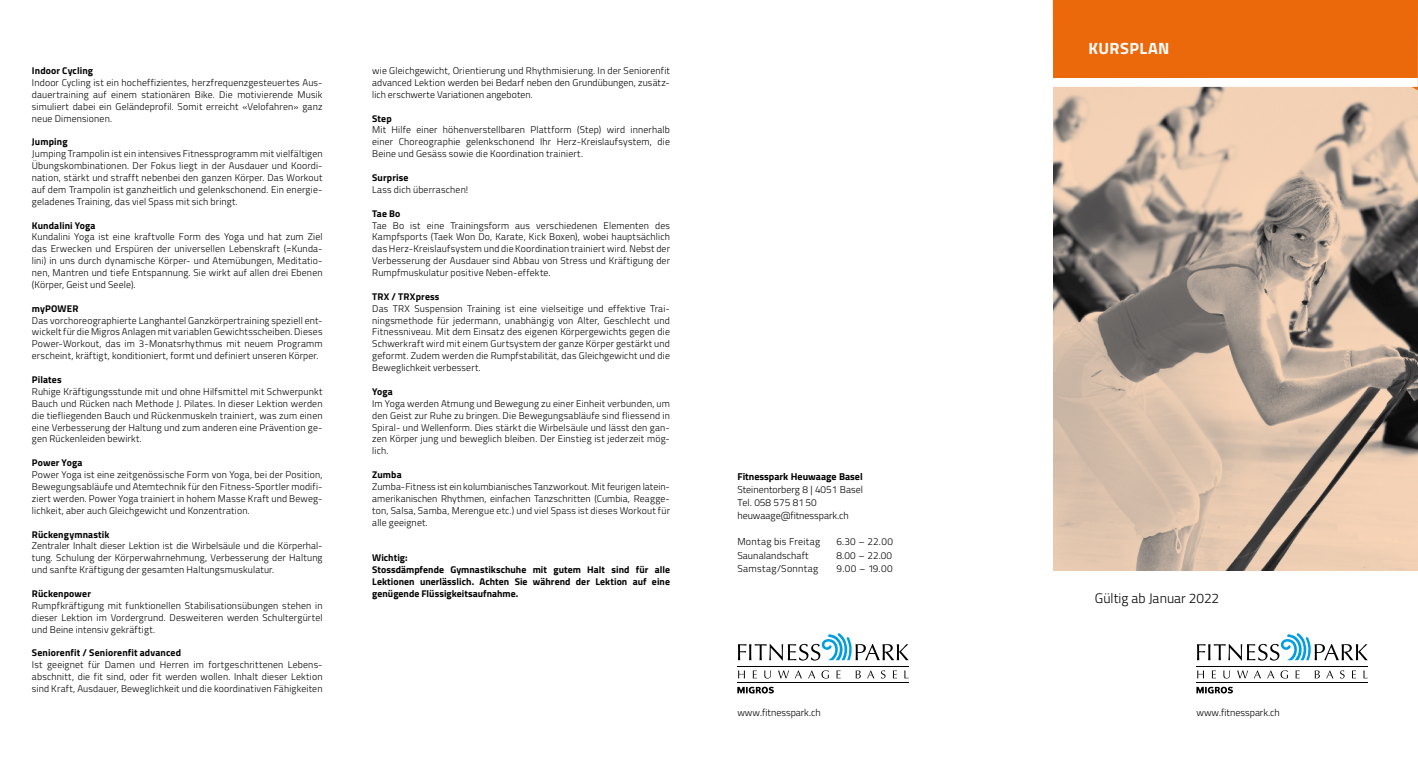
<style>
.page{position:relative;width:1418px;height:766px;background:#fff}
.page>*{position:absolute;margin:0;border:0;box-sizing:border-box;transform-origin:0 0}
.t1{font:700 16.25px "Titillium Web";letter-spacing:.03em;color:#fff}
.t2{font:300 13.75px "Titillium Web";color:#000}
.t3{font:300 10px/13.1px "Titillium Web";color:#000}
.t4{font:700 10px "Titillium Web";color:#000}
.t5{font:300 10px "Titillium Web";letter-spacing:.025em;color:#000}
.t6{font:300 10px "Titillium Web";letter-spacing:.035em;color:#000}
.t7{font:300 9.75px/11.9px "Titillium Web";letter-spacing:.015em;color:#000;text-align:justify}
.t8{font:700 9.75px/11.9px "Titillium Web";letter-spacing:.01em;color:#000}
</style>
<div class="page">
<img style="left:1053px;top:91px;width:364px;height:479px">
<svg style="left:1052px;top:0;width:365px;height:91px;background:#ec7c2a"></svg>
<hr style="left:1196px;top:666px;width:172px;height:1px;background:#000">
<hr style="left:1196px;top:682px;width:172px;height:1px;background:#000">
<svg style="left:1197px;top:633px;width:170px;height:27px"></svg>
<svg style="left:1196px;top:686px;width:36px;height:7px"></svg>
<svg style="left:1197px;top:670px;width:6px;height:8px"></svg>
<svg style="left:1211px;top:670px;width:4px;height:8px"></svg>
<svg style="left:1223px;top:670px;width:7px;height:8px"></svg>
<svg style="left:1237px;top:670px;width:23px;height:8px"></svg>
<svg style="left:1267px;top:670px;width:7px;height:8px"></svg>
<svg style="left:1280px;top:670px;width:7px;height:8px"></svg>
<svg style="left:1295px;top:670px;width:4px;height:8px"></svg>
<svg style="left:1314px;top:670px;width:5px;height:8px"></svg>
<svg style="left:1326px;top:670px;width:7px;height:8px"></svg>
<svg style="left:1340px;top:670px;width:4px;height:8px"></svg>
<svg style="left:1352px;top:670px;width:3px;height:8px"></svg>
<svg style="left:1363px;top:670px;width:4px;height:8px"></svg>
<hr style="left:737px;top:666px;width:172px;height:1px;background:#000">
<hr style="left:737px;top:682px;width:172px;height:1px;background:#000">
<svg style="left:738px;top:633px;width:170px;height:27px"></svg>
<svg style="left:737px;top:686px;width:37px;height:7px"></svg>
<svg style="left:738px;top:670px;width:7px;height:8px"></svg>
<svg style="left:752px;top:670px;width:5px;height:8px"></svg>
<svg style="left:764px;top:670px;width:7px;height:8px"></svg>
<svg style="left:778px;top:670px;width:24px;height:8px"></svg>
<svg style="left:808px;top:670px;width:7px;height:8px"></svg>
<svg style="left:821px;top:670px;width:7px;height:8px"></svg>
<svg style="left:836px;top:670px;width:4px;height:8px"></svg>
<svg style="left:855px;top:670px;width:5px;height:8px"></svg>
<svg style="left:867px;top:670px;width:7px;height:8px"></svg>
<svg style="left:881px;top:670px;width:4px;height:8px"></svg>
<svg style="left:892px;top:670px;width:5px;height:8px"></svg>
<svg style="left:904px;top:670px;width:4px;height:8px"></svg>
<p class="t8" style="left:32px;top:64px;width:63px">Indoor Cycling</p>
<p class="t7" style="left:32px;top:76px;width:292px">Indoor Cycling ist ein hocheffizientes, herzfrequenzgesteuertes Aus&shy;dauertraining auf einem stationären Bike. Die motivierende Musik simuliert dabei ein Geländeprofil. Somit erreicht «Velofahren» ganz neue Dimensionen.</p>
<p class="t8" style="left:32px;top:135px;width:37px">Jumping</p>
<p class="t7" style="left:32px;top:147px;width:292px">Jumping Trampolin ist ein intensives Fitnessprogramm mit vielfältigen Übungskombinationen. Der Fokus liegt in der Ausdauer und Koordi&shy;nation, stärkt und strafft nebenbei den ganzen Körper. Das Workout auf dem Trampolin ist ganzheitlich und gelenkschonend. Ein energie&shy;geladenes Training, das viel Spass mit sich bringt.</p>
<p class="t8" style="left:32px;top:218px;width:65px">Kundalini Yoga</p>
<p class="t7" style="left:32px;top:230px;width:292px">Kundalini Yoga ist eine kraftvolle Form des Yoga und hat zum Ziel das Erwecken und Erspüren der universellen Lebenskraft (=Kunda&shy;lini) in uns durch dynamische Körper- und Atemübungen, Meditatio&shy;nen, Mantren und tiefe Entspannung. Sie wirkt auf allen drei Ebenen (Körper, Geist und Seele).</p>
<p class="t8" style="left:32px;top:302px;width:48px">myPOWER</p>
<p class="t7" style="left:32px;top:313px;width:292px">Das vorchoreographierte Langhantel Ganzkörpertraining speziell ent&shy;wickelt für die Migros Anlagen mit variablen Gewichtsscheiben. Dieses Power-Workout, das im 3-Monatsrhythmus mit neuem Programm erscheint, kräftigt, konditioniert, formt und definiert unseren Körper.</p>
<p class="t8" style="left:32px;top:373px;width:31px">Pilates</p>
<p class="t7" style="left:32px;top:385px;width:292px">Ruhige Kräftigungsstunde mit und ohne Hilfsmittel mit Schwerpunkt Bauch und Rücken nach Methode J. Pilates. In dieser Lektion werden die tiefliegenden Bauch und Rückenmuskeln trainiert, was zum einen eine Verbesserung der Haltung und zum anderen eine Prävention ge&shy;gen Rückenleiden bewirkt.</p>
<p class="t8" style="left:32px;top:456px;width:52px">Power Yoga</p>
<p class="t7" style="left:32px;top:468px;width:292px">Power Yoga ist eine zeitgenössische Form von Yoga, bei der Position, Bewegungsabläufe und Atemtechnik für den Fitness-Sportler modifi&shy;ziert werden. Power Yoga trainiert in hohem Masse Kraft und Beweg&shy;lichkeit, aber auch Gleichgewicht und Konzentration.</p>
<p class="t8" style="left:32px;top:527px;width:79px">Rückengymnastik</p>
<p class="t7" style="left:32px;top:539px;width:292px">Zentraler Inhalt dieser Lektion ist die Wirbelsäule und die Körperhal&shy;tung. Schulung der Körperwahrnehmung, Verbesserung der Haltung und sanfte Kräftigung der gesamten Haltungsmuskulatur.</p>
<p class="t8" style="left:32px;top:587px;width:61px">Rückenpower</p>
<p class="t7" style="left:32px;top:598px;width:292px">Rumpfkräftigung mit funktionellen Stabilisationsübungen stehen in dieser Lektion im Vordergrund. Desweiteren werden Schultergürtel und Beine intensiv gekräftigt.</p>
<p class="t8" style="left:32px;top:646px;width:151px">Seniorenfit / Seniorenfit advanced</p>
<p class="t7" style="left:32px;top:658px;width:292px">Ist geeignet für Damen und Herren im fortgeschrittenen Lebens&shy;abschnitt, die fit sind, oder fit werden wollen. Inhalt dieser Lektion sind Kraft, Ausdauer, Beweglichkeit und die koordinativen Fähigkeiten</p>
<p class="t7" style="left:372px;top:64px;width:299px">wie Gleichgewicht, Orientierung und Rhythmisierung. In der Seniorenfit advanced Lektion werden bei Bedarf neben den Grundübungen, zusätz&shy;lich erschwerte Variationen angeboten.</p>
<p class="t8" style="left:372px;top:112px;width:21px">Step</p>
<p class="t7" style="left:372px;top:123px;width:299px">Mit Hilfe einer höhenverstellbaren Plattform (Step) wird innerhalb einer Choreographie gelenkschonend Ihr Herz-Kreislaufsystem, die Beine und Gesäss sowie die Koordination trainiert.</p>
<p class="t8" style="left:372px;top:171px;width:38px">Surprise</p>
<p class="t7" style="left:372px;top:183px;width:98px">Lass dich überraschen!</p>
<p class="t8" style="left:372px;top:207px;width:30px">Tae Bo</p>
<p class="t7" style="left:372px;top:218px;width:299px">Tae Bo ist eine Trainingsform aus verschiedenen Elementen des Kampfsports (Taek Won Do, Karate, Kick Boxen), wobei hauptsächlich das Herz-Kreislaufsystem und die Koordination trainiert wird. Nebst der Verbesserung der Ausdauer sind Abbau von Stress und Kräftigung der Rumpfmuskulatur positive Neben-effekte.</p>
<p class="t8" style="left:372px;top:290px;width:69px">TRX / TRXpress</p>
<p class="t7" style="left:372px;top:302px;width:299px">Das TRX Suspension Training ist eine vielseitige und effektive Trai&shy;ningsmethode für jedermann, unabhängig von Alter, Geschlecht und Fitnessniveau. Mit dem Einsatz des eigenen Körpergewichts gegen die Schwerkraft wird mit einem Gurtsystem der ganze Körper gestärkt und geformt. Zudem werden die Rumpfstabilität, das Gleichgewicht und die Beweglichkeit verbessert.</p>
<p class="t8" style="left:372px;top:385px;width:22px">Yoga</p>
<p class="t7" style="left:372px;top:397px;width:299px">Im Yoga werden Atmung und Bewegung zu einer Einheit verbunden, um den Geist zur Ruhe zu bringen. Die Bewegungsabläufe sind fliessend in Spiral- und Wellenform. Dies stärkt die Wirbelsäule und lässt den gan&shy;zen Körper jung und beweglich bleiben. Der Einstieg ist jederzeit mög&shy;lich.</p>
<p class="t8" style="left:372px;top:468px;width:31px">Zumba</p>
<p class="t7" style="left:372px;top:480px;width:299px">Zumba-Fitness ist ein kolumbianisches Tanzworkout. Mit feurigen latein&shy;amerikanischen Rhythmen, einfachen Tanzschritten (Cumbia, Reagge&shy;ton, Salsa, Samba, Merengue etc.) und viel Spass ist dieses Workout für alle geeignet.</p>
<p class="t8" style="left:372px;top:551px;width:299px">Wichtig:<br>Stossdämpfende Gymnastikschuhe mit gutem Halt sind für alle Lektionen unerlässlich. Achten Sie während der Lektion auf eine genügende Flüssigkeitsaufnahme.</p>
<p class="t4" style="left:737px;top:468px;width:127px">Fitnesspark Heuwaage Basel</p>
<p class="t3" style="left:737px;top:482px;width:127px">Steinentorberg 8 | 4051 Basel<br>Tel. 058 575 81 50 heuwaage@fitnesspark.ch</p>
<p class="t5" style="left:737px;top:534px;width:84px">Montag bis Freitag</p>
<p class="t3" style="left:836px;top:534px;width:58px">6.30 – 22.00</p>
<p class="t3" style="left:737px;top:547px;width:73px">Saunalandschaft</p>
<p class="t3" style="left:836px;top:547px;width:57px">8.00 – 22.00</p>
<p class="t6" style="left:737px;top:560px;width:82px">Samstag/Sonntag</p>
<p class="t3" style="left:836px;top:561px;width:58px">9.00 – 19.00</p>
<h1 class="t1" style="left:1088px;top:35px;width:83px">KURSPLAN</h1>
<h2 class="t2" style="left:1094px;top:587px;width:126px">Gültig ab Januar 2022</h2>
<p class="t3" style="left:737px;top:705px;width:85px">www.fitnesspark.ch</p>
<p class="t3" style="left:1196px;top:705px;width:85px">www.fitnesspark.ch</p>
</div>
